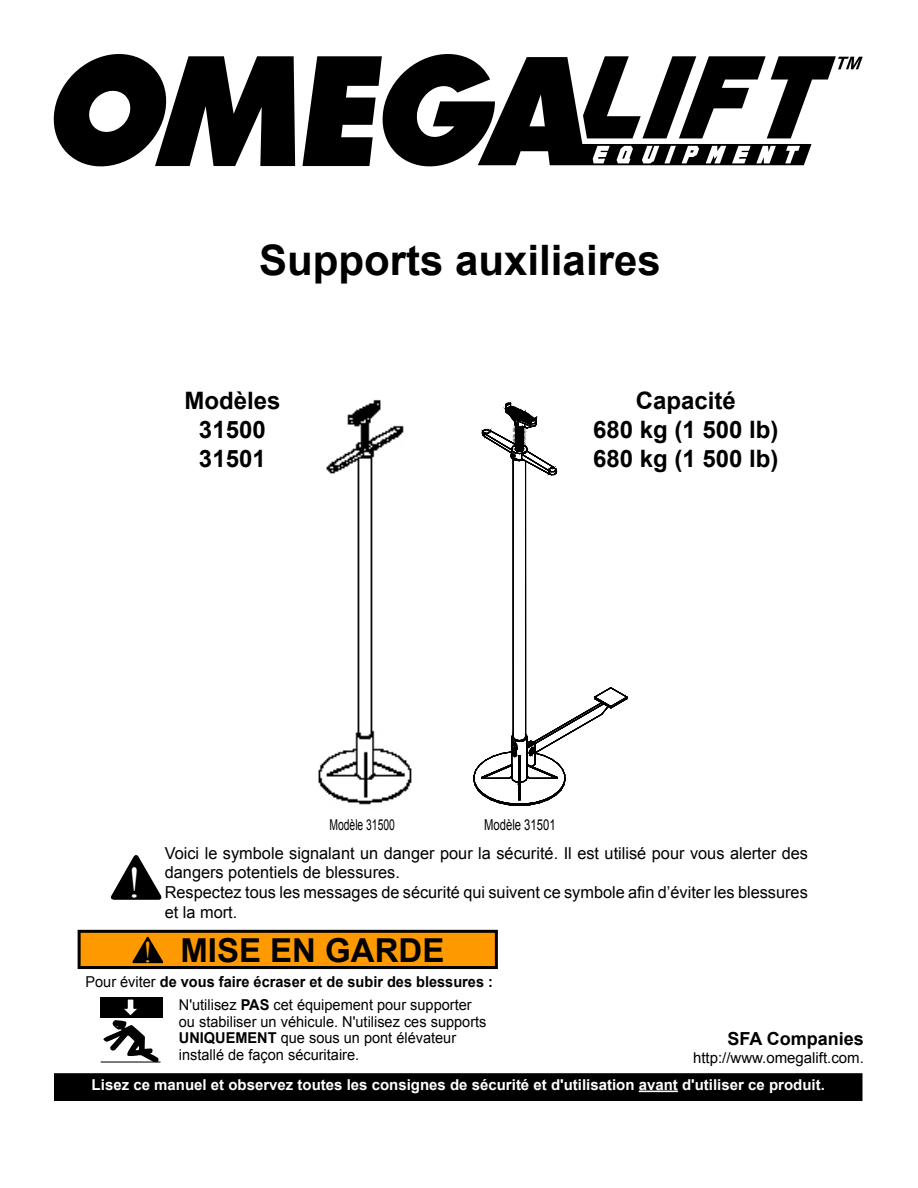
<style>
.page{position:relative;width:918px;height:1188px;background:#fff}
.page>*{position:absolute;margin:0;border:0;box-sizing:border-box;transform-origin:0 0}
.t1{font:43.5px "Times New Roman";color:#fff}
.t2{font:700 42px "Arial";color:#000}
.t3{font:700 33px "Arial";color:#000}
.t4{font:700 24px/28.8px "Arial";color:#000;text-align:center}
.t5{font:700 18px "Arial";color:#000}
.t6{font:16.5px/19.8px "Arial";color:#000}
.t7{font:15px/16.5px "Arial";color:#000}
.t8{font:700 15px "Arial";color:#fff}
.t9{font:15px "Arial";color:#000;scale:.69 1}
.t10{font:15px "Arial";color:#000;scale:.75 1}
.s1{font-family:"Times New Roman";font-weight:400;font-size:30px;color:#f90}
.s2{font-weight:700}
</style>
<div class="page">
<div style="left:55px;top:1074px;width:807px;height:26px;background:#000"></div>
<div style="left:54px;top:1073px;width:808px;height:28px;border:2px solid #000"></div>
<hr style="left:639px;top:1091px;width:39px;height:1px;background:#fff">
<img style="left:318px;top:399px;width:94px;height:406px">
<svg style="left:111px;top:855px;width:51px;height:45px"></svg>
<svg style="left:481px;top:429px;width:77px;height:378px"></svg>
<div style="left:525px;top:461px;width:1px;height:276px;border:1px solid #000"></div>
<div style="left:513px;top:459px;width:1px;height:273px;border:1px solid #000"></div>
<svg style="left:473px;top:687px;width:155px;height:119px"></svg>
<svg style="left:482px;top:402px;width:75px;height:73px"></svg>
<div style="left:79px;top:931px;width:417px;height:37px;background:#f90"></div>
<div style="left:78px;top:930px;width:420px;height:39px;border:3px solid #000"></div>
<svg style="left:132px;top:936px;width:32px;height:27px"></svg>
<div style="left:100px;top:997px;width:63px;height:21px;background:#000"></div>
<hr style="left:101px;top:1062px;width:60px;height:1px;background:#000">
<svg style="left:103px;top:999px;width:56px;height:64px"></svg>
<svg style="left:54px;top:54px;width:241px;height:113px"></svg>
<svg style="left:302px;top:54px;width:561px;height:113px"></svg>
<h2 class="t2" style="left:259px;top:232px;width:403px">Supports auxiliaires</h2>
<h3 class="t4" style="left:184px;top:387px;width:98px">Modèles<br>31500<br>31501</h3>
<h3 class="t4" style="left:593px;top:387px;width:187px">Capacité<br>680 kg (1 500 lb)<br>680 kg (1 500 lb)</h3>
<h1 class="t1" style="left:127px;top:853px;width:16px">!</h1>
<p class="t9" style="left:330px;top:815px;width:96px">Modèle 31500</p>
<p class="t10" style="left:484px;top:815px;width:97px">Modèle 31501</p>
<p class="t6" style="left:165px;top:843px;width:645px">Voici le symbole signalant un danger pour la sécurité. Il est utilisé pour vous alerter des dangers potentiels de blessures.<br>Respectez tous les messages de sécurité qui suivent ce symbole afin d’éviter les blessures et la mort.</p>
<h3 class="t3" style="left:143px;top:928px;width:303px"><span class="s1">!</span> MISE EN GARDE</h3>
<p class="t7" style="left:179px;top:970px;width:316px;line-height:23.1px;text-indent:-93px">Pour éviter <span class="s2">de vous faire écraser et de subir des blessures :<br></span>N'utilisez <span class="s2">PAS</span> cet équipement pour supporter</p>
<p class="t7" style="left:179px;top:1013px;width:309px">ou stabiliser un véhicule. N'utilisez ces supports<br><span class="s2">UNIQUEMENT</span> que sous un pont élévateur installé de façon sécuritaire.</p>
<p class="t5" style="left:728px;top:1026px;width:138px">SFA Companies</p>
<p class="t7" style="left:693px;top:1049px;width:172px">http://www.omegalift.com.</p>
<p class="t8" style="left:92px;top:1075px;width:735px">Lisez ce manuel et observez toutes les consignes de sécurité et d'utilisation avant d'utiliser ce produit.</p>
</div>
